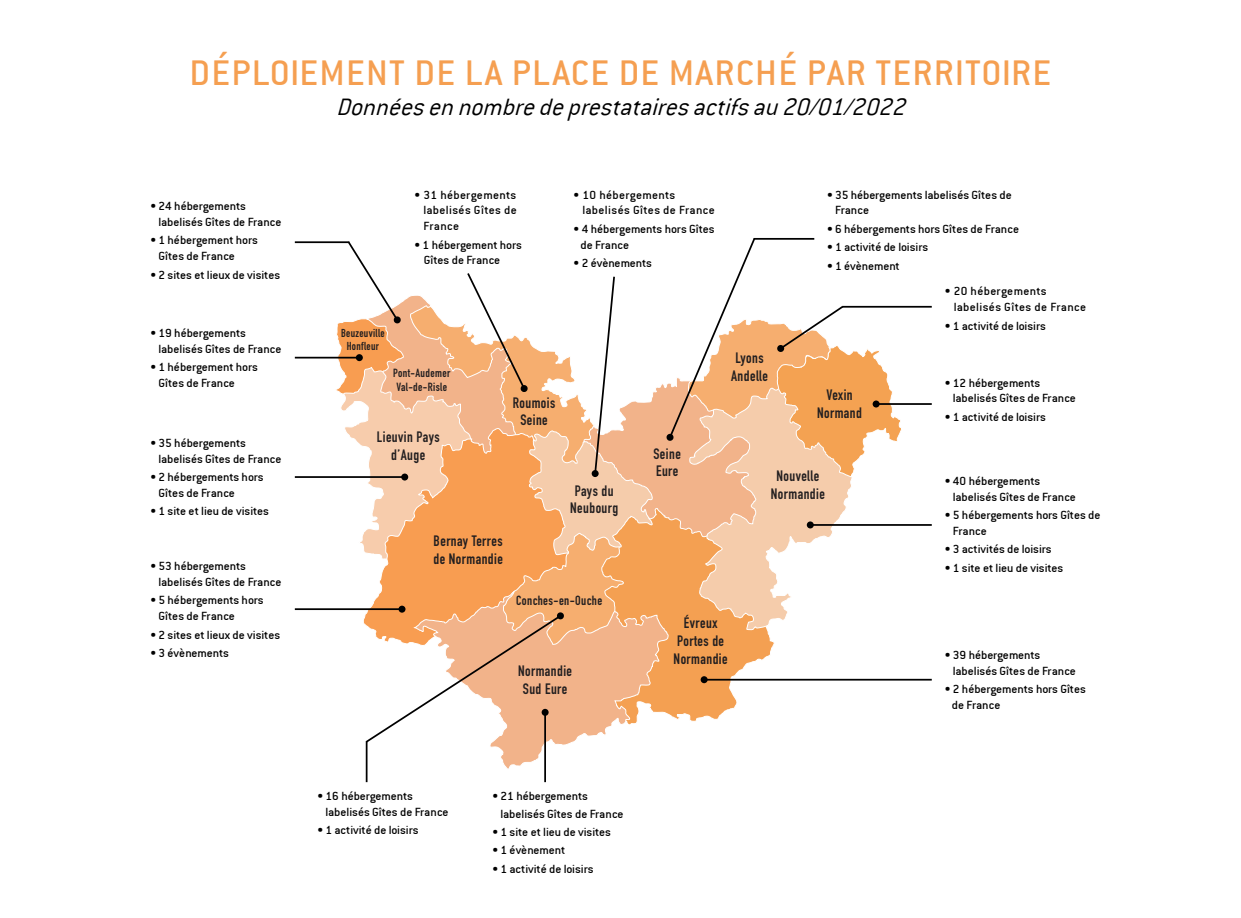
<style>
.page{position:relative;width:1241px;height:918px;background:#fff}
.page>*{position:absolute;margin:0;border:0;box-sizing:border-box;transform-origin:0 0}
.t1{font:39.38px "Conduit ITC";letter-spacing:.03em;color:#f59f51}
.t2{font:italic 300 26.25px "Conduit ITC";color:#000}
.t3{font:700 14.88px "DIN Condensed";letter-spacing:.03em;color:#231f20}
.t4{font:13.12px/15.8px "Conduit ITC";color:#000}
.t5{font:13.12px/15.8px "Conduit ITC";letter-spacing:.03em;color:#000}
.t6{font:700 13.12px "DIN Condensed";letter-spacing:.03em;color:#231f20}
.t7{font:700 11.72px "DIN Condensed";letter-spacing:.03em;color:#231f20}
.t8{font:700 11.38px "DIN Condensed";letter-spacing:.03em;color:#231f20}
</style>
<div class="page">
<svg style="left:490px;top:744px;width:76px;height:25px"></svg>
<hr style="left:876px;top:403px;width:55px;height:2px;background:#000">
<hr style="left:810px;top:524px;width:121px;height:2px;background:#000">
<hr style="left:704px;top:679px;width:227px;height:1px;background:#000">
<hr style="left:544px;top:712px;width:2px;height:70px;background:#000">
<hr style="left:295px;top:608px;width:107px;height:2px;background:#000">
<hr style="left:295px;top:476px;width:109px;height:2px;background:#000">
<hr style="left:295px;top:357px;width:64px;height:1px;background:#000">
<hr style="left:366px;top:741px;width:1px;height:41px;background:#000">
<hr style="left:842px;top:306px;width:89px;height:2px;background:#000">
<hr style="left:295px;top:241px;width:54px;height:2px;background:#000">
<svg style="left:334px;top:238px;width:568px;height:506px"></svg>
<hr style="left:753px;top:238px;width:61px;height:2px;background:#000">
<p class="t1" style="left:189px;top:50px;width:863px">DÉPLOIEMENT DE LA PLACE DE MARCHÉ PAR TERRITOIRE</p>
<p class="t2" style="left:336px;top:93px;width:578px">Donnéesennombredeprestatairesactifsau20/01/2022</p>
<p class="t4" style="left:158px;top:198px;width:124px;text-indent:-8px">• 24 hébergements labelisés Gîtes de France</p>
<p class="t4" style="left:158px;top:232px;width:101px;text-indent:-8px">• 1 hébergement hors<br>Gîtes de France</p>
<p class="t4" style="left:150px;top:266px;width:131px">• 2 sites et lieux de visites</p>
<p class="t4" style="left:158px;top:325px;width:124px;text-indent:-8px">• 19 hébergements labelisés Gîtes de France</p>
<p class="t4" style="left:158px;top:359px;width:101px;text-indent:-8px">• 1 hébergement hors<br>Gîtes de France</p>
<p class="t4" style="left:158px;top:435px;width:124px;text-indent:-8px">• 35 hébergements labelisés Gîtes de France</p>
<p class="t4" style="left:158px;top:469px;width:107px;text-indent:-8px">• 2 hébergements hors<br>Gîtes de France</p>
<p class="t4" style="left:150px;top:503px;width:120px">• 1 site et lieu de visites</p>
<p class="t4" style="left:158px;top:558px;width:124px;text-indent:-8px">• 53 hébergements labelisés Gîtes de France</p>
<p class="t4" style="left:158px;top:592px;width:107px;text-indent:-8px">• 5 hébergements hors<br>Gîtes de France</p>
<p class="t4" style="left:150px;top:626px;width:131px">• 2 sites et lieux de visites</p>
<p class="t4" style="left:150px;top:645px;width:80px">• 3 évènements</p>
<p class="t4" style="left:423px;top:187px;width:95px;text-align:justify;text-indent:-9px">• 31 hébergements labelisés Gîtes de France</p>
<p class="t4" style="left:414px;top:236px;width:109px">• 1 hébergement hors</p>
<p class="t4" style="left:424px;top:252px;width:78px">Gîtes de France</p>
<p class="t5" style="left:582px;top:187px;width:134px;text-indent:-9px">• 10 hébergements labelisés Gîtes de France</p>
<p class="t4" style="left:573px;top:221px;width:143px">• 4 hébergements hors Gîtes</p>
<p class="t4" style="left:580px;top:236px;width:50px">de France</p>
<p class="t4" style="left:573px;top:255px;width:80px">• 2 évènements</p>
<p class="t8" style="left:341px;top:325px;width:45px">Beuzeuville</p>
<p class="t8" style="left:346px;top:339px;width:34px">Honfleur</p>
<p class="t7" style="left:393px;top:365px;width:59px">Pont-Audemer</p>
<p class="t7" style="left:396px;top:379px;width:52px">Val-de-Risle</p>
<p class="t3" style="left:377px;top:427px;width:64px">Lieuvin Pays</p>
<p class="t3" style="left:391px;top:445px;width:35px">d’Auge</p>
<p class="t3" style="left:512px;top:392px;width:44px">Roumois</p>
<p class="t3" style="left:520px;top:410px;width:29px">Seine</p>
<p class="t3" style="left:433px;top:531px;width:70px">Bernay Terres</p>
<p class="t3" style="left:433px;top:548px;width:71px">de Normandie</p>
<p class="t3" style="left:574px;top:480px;width:40px">Pays du</p>
<p class="t3" style="left:570px;top:498px;width:50px">Neubourg</p>
<p class="t3" style="left:653px;top:443px;width:29px">Seine</p>
<p class="t3" style="left:656px;top:461px;width:24px">Eure</p>
<p class="t6" style="left:516px;top:592px;width:88px">Conches-en-Ouche</p>
<p class="t4" style="left:835px;top:187px;width:178px;text-indent:-8px">• 35 hébergements labelisés Gîtes de<br>France</p>
<p class="t4" style="left:826px;top:221px;width:193px">• 6 hébergements hors Gîtes de France</p>
<p class="t4" style="left:826px;top:239px;width:103px">• 1 activité de loisirs</p>
<p class="t4" style="left:826px;top:257px;width:74px">• 1 évènement</p>
<p class="t3" style="left:735px;top:348px;width:30px">Lyons</p>
<p class="t3" style="left:731px;top:365px;width:38px">Andelle</p>
<p class="t3" style="left:826px;top:385px;width:28px">Vexin</p>
<p class="t3" style="left:817px;top:403px;width:46px">Normand</p>
<p class="t3" style="left:776px;top:466px;width:44px">Nouvelle</p>
<p class="t3" style="left:770px;top:484px;width:55px">Normandie</p>
<p class="t5" style="left:953px;top:283px;width:134px;text-indent:-9px">• 20 hébergements labelisés Gîtes de France</p>
<p class="t4" style="left:944px;top:317px;width:103px">• 1 activité de loisirs</p>
<p class="t4" style="left:952px;top:375px;width:124px;text-indent:-8px">• 12 hébergements labelisés Gîtes de France</p>
<p class="t4" style="left:944px;top:409px;width:103px">• 1 activité de loisirs</p>
<p class="t4" style="left:952px;top:473px;width:124px;text-indent:-8px">• 40 hébergements labelisés Gîtes de France</p>
<p class="t4" style="left:952px;top:507px;width:149px;text-indent:-8px">• 5 hébergements hors Gîtes de<br>France</p>
<p class="t4" style="left:944px;top:541px;width:108px">• 3 activités de loisirs</p>
<p class="t4" style="left:944px;top:559px;width:120px">• 1 site et lieu de visites</p>
<p class="t4" style="left:325px;top:788px;width:124px;text-indent:-8px">• 16 hébergements labelisés Gîtes de France</p>
<p class="t4" style="left:317px;top:822px;width:103px">• 1 activité de loisirs</p>
<p class="t3" style="left:518px;top:660px;width:55px">Normandie</p>
<p class="t3" style="left:523px;top:678px;width:46px">Sud Eure</p>
<p class="t4" style="left:500px;top:787px;width:124px;line-height:17.5px;text-indent:-8px">• 21 hébergements labelisés Gîtes de France</p>
<p class="t4" style="left:492px;top:824px;width:120px">• 1 site et lieu de visites</p>
<p class="t4" style="left:492px;top:842px;width:74px">• 1 évènement</p>
<p class="t4" style="left:492px;top:860px;width:103px">• 1 activité de loisirs</p>
<p class="t3" style="left:684px;top:613px;width:35px">Évreux</p>
<p class="t3" style="left:677px;top:631px;width:48px">Portes de</p>
<p class="t3" style="left:673px;top:649px;width:55px">Normandie</p>
<p class="t4" style="left:952px;top:647px;width:124px;text-indent:-8px">• 39 hébergements labelisés Gîtes de France</p>
<p class="t4" style="left:944px;top:681px;width:143px">• 2 hébergements hors Gîtes</p>
<p class="t4" style="left:951px;top:697px;width:50px">de France</p>
</div>
